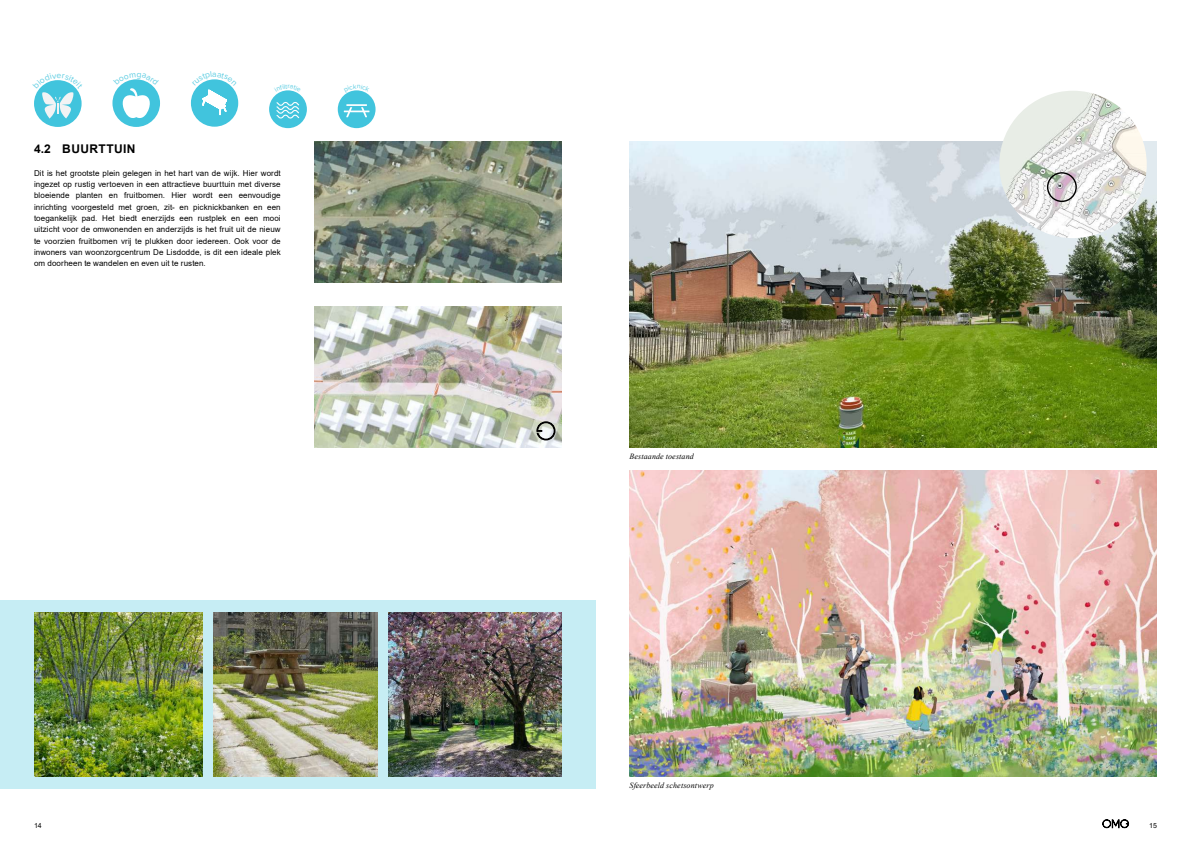
<style>
.page{position:relative;width:1191px;height:842px;background:#fff}
.page>*{position:absolute;margin:0;border:0;box-sizing:border-box;transform-origin:0 0}
.t1{font:700 12px "Arial";letter-spacing:.035em;color:#000}
.t2{font:8px/11.3px "Arial";letter-spacing:.01em;color:#000;text-align:justify}
.t3{font:italic 8px "Times New Roman";letter-spacing:.015em;color:#000}
.t4{font:7px "Arial";color:#000}
</style>
<div class="page">
<svg style="left:1102px;top:819px;width:26px;height:9px"></svg>
<div style="left:0;top:600px;width:595px;height:188px;background:#c6edf4"></div>
<div style="left:34px;top:80px;width:48px;height:47px;background:#41c4dd;border-radius:50%"></div>
<div style="left:112px;top:79px;width:48px;height:48px;background:#41c4dd;border-radius:50%"></div>
<div style="left:269px;top:90px;width:38px;height:38px;background:#41c4dd;border-radius:50%"></div>
<svg style="left:276px;top:102px;width:23px;height:17px"></svg>
<svg style="left:191px;top:79px;width:47px;height:48px"></svg>
<div style="left:338px;top:90px;width:37px;height:38px;background:#41c4dd;border-radius:50%"></div>
<hr style="left:346px;top:104px;width:21px;height:2px;background:#fff">
<svg style="left:344px;top:107px;width:25px;height:10px"></svg>
<img style="left:315px;top:306px;width:246px;height:141px">
<svg style="left:537px;top:422px;width:18px;height:18px"></svg>
<img style="left:315px;top:142px;width:246px;height:141px">
<img style="left:389px;top:613px;width:172px;height:164px">
<img style="left:214px;top:613px;width:164px;height:164px">
<img style="left:34px;top:613px;width:169px;height:164px">
<img style="left:629px;top:471px;width:528px;height:305px">
<img style="left:629px;top:142px;width:528px;height:305px">
<img style="left:999px;top:91px;width:147px;height:147px;border-radius:74px">
<div style="left:1047px;top:172px;width:29px;height:30px;border:1px solid #000;border-radius:50%"></div>
<svg style="left:34px;top:80px;width:48px;height:39px"></svg>
<svg style="left:113px;top:79px;width:46px;height:40px"></svg>
<svg style="left:280px;top:90px;width:16px;height:2px"></svg>
<svg style="left:192px;top:79px;width:45px;height:46px"></svg>
<svg style="left:347px;top:90px;width:19px;height:3px"></svg>
<h1 class="t1" style="left:34px;top:140px;width:103px">4.2 BUURTTUIN</h1>
<p class="t2" style="left:34px;top:167px;width:248px">Dit is het grootste plein gelegen in het hart van de wijk. Hier wordt ingezet op rustig vertoeven in een attractieve buurttuin met diverse bloeiende planten en fruitbomen. Hier wordt een eenvoudige inrichting voorgesteld met groen, zit- en picknickbanken en een toegankelijk pad. Het biedt enerzijds een rustplek en een mooi uitzicht voor de omwonenden en anderzijds is het fruit uit de nieuw te voorzien fruitbomen vrij te plukken door iedereen. Ook voor de inwoners van woonzorgcentrum De Lisdodde, is dit een ideale plek om doorheen te wandelen en even uit te rusten.</p>
<p class="t3" style="left:629px;top:451px;width:66px">Bestaande toestand</p>
<p class="t3" style="left:629px;top:779px;width:86px">Sfeerbeeld schetsontwerp</p>
<p class="t4" style="left:34px;top:821px;width:9px">14</p>
<p class="t4" style="left:1149px;top:820px;width:9px">15</p>
</div>
